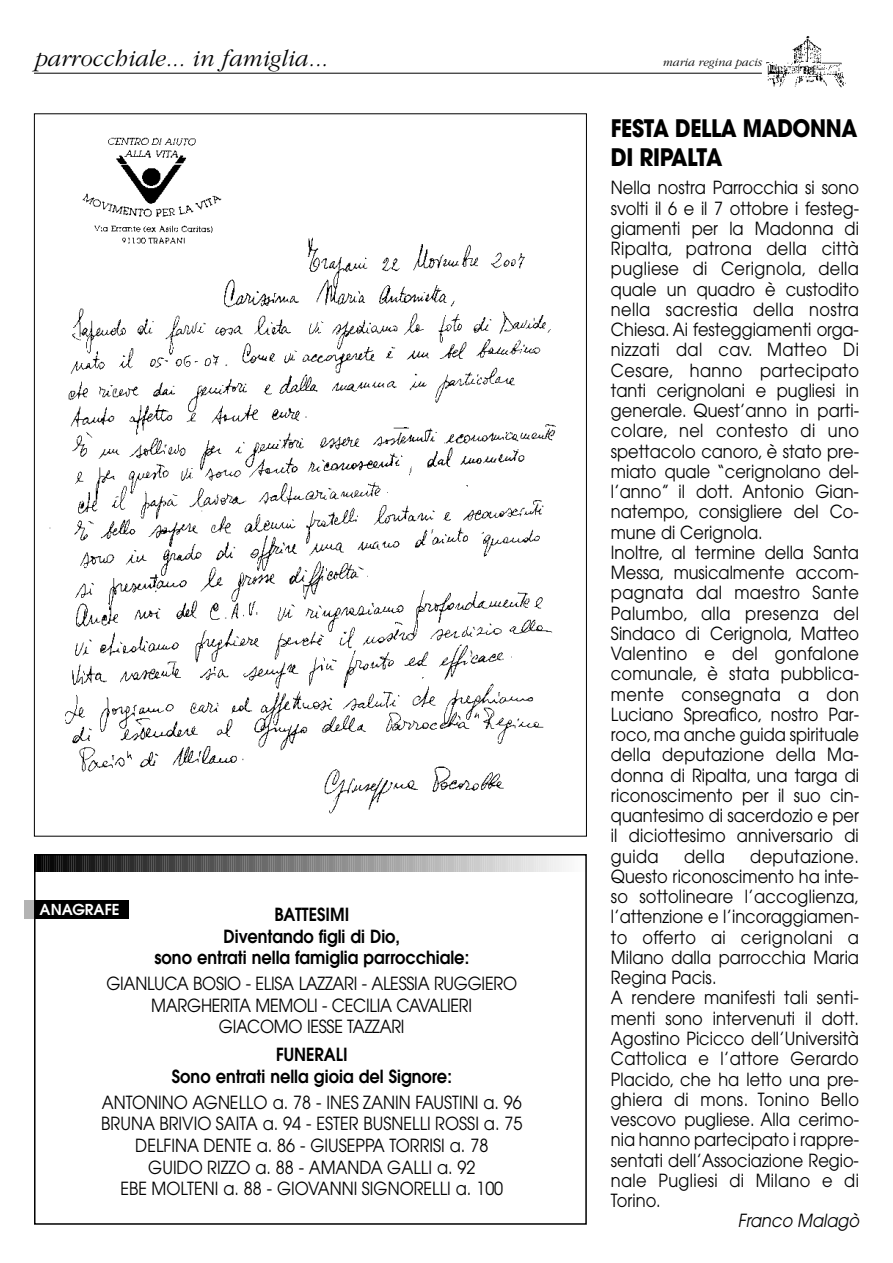
<style>
.page{position:relative;width:893px;height:1263px;background:#fff}
.page>*{position:absolute;margin:0;border:0;box-sizing:border-box;transform-origin:0 0}
.t1{font:italic 300 24px "Garamond";color:#000}
.t2{font:700 24px/28.8px "Avant Garde";letter-spacing:-.02em;color:#000;scale:.88 1}
.t3{font:18px/20.2px "Avant Garde";color:#000;text-align:center;scale:.9 1}
.t4{font:600 18px/21.6px "Avant Garde";color:#000;text-align:center;scale:.9 1}
.t5{font:italic 18px "Avant Garde";color:#000;scale:.9 1}
.t6{font:600 15px "Avant Garde";color:#fff}
.t7{font:italic 300 12px "Garamond";color:#000}
</style>
<div class="page">
<div style="left:34px;top:901px;width:94px;height:18px;background:#000"></div>
<div style="left:24px;top:901px;width:10px;height:18px;background:#b3b3b3"></div>
<hr style="left:34px;top:73px;width:728px;height:1px;background:#000">
<img style="left:766px;top:36px;width:80px;height:52px">
<img style="left:49px;top:137px;width:507px;height:677px">
<svg style="left:37px;top:857px;width:527px;height:14px;background:#818181"></svg>
<div style="left:34px;top:854px;width:553px;height:371px;border:2px solid #000"></div>
<h1 class="t1" style="left:34px;top:43px;width:294px">parrocchiale... in famiglia...</h1>
<p class="t7" style="left:662px;top:55px;width:101px">maria regina pacis</p>
<p class="t6" style="left:40px;top:904px;width:82px">ANAGRAFE</p>
<p class="t4" style="left:154px;top:905px;width:351px">BATTESIMI<br>Diventando figli di Dio,<br>sono entrati nella famiglia parrocchiale:</p>
<p class="t3" style="left:106px;top:974px;width:458px;line-height:21.6px">GIANLUCA BOSIO - ELISA LAZZARI - ALESSIA RUGGIERO<br>MARGHERITA MEMOLI - CECILIA CAVALIERI<br>GIACOMO IESSE TAZZARI</p>
<p class="t4" style="left:172px;top:1045px;width:313px">FUNERALI<br>Sono entrati nella gioia del Signore:</p>
<p class="t3" style="left:101px;top:1093px;width:469px;line-height:21.6px">ANTONINO AGNELLO a. 78 - INES ZANIN FAUSTINI a. 96<br>BRUNA BRIVIO SAITA a. 94 - ESTER BUSNELLI ROSSI a. 75<br>DELFINA DENTE a. 86 - GIUSEPPA TORRISI a. 78<br>GUIDO RIZZO a. 88 - AMANDA GALLI a. 92<br>EBE MOLTENI a. 88 - GIOVANNI SIGNORELLI a. 100</p>
<h1 class="t2" style="left:611px;top:117px;width:282px">FESTA DELLA MADONNA<br>DI RIPALTA</h1>
<p class="t3" style="left:611px;top:179px;width:277px;text-align:left">Nella nostra Parrocchia si sono svolti il 6 e il 7 ottobre i festeg&shy;giamenti per la Madonna di<br>Ripalta, patrona della città pugliese di Cerignola, della quale un quadro è custodito nella sacrestia della nostra<br>Chiesa. Ai festeggiamenti orga&shy;nizzati dal cav. Matteo Di<br>Cesare, hanno partecipato tanti cerignolani e pugliesi in generale. Quest’anno in parti&shy;colare, nel contesto di uno spettacolo canoro, è stato pre&shy;miato quale “cerignolano del&shy;l’anno” il dott. Antonio Gian&shy;natempo, consigliere del Co&shy;mune di Cerignola.<br>Inoltre, al termine della Santa<br>Messa, musicalmente accom&shy;pagnata dal maestro Sante<br>Palumbo, alla presenza del<br>Sindaco di Cerignola, Matteo<br>Valentino e del gonfalone comunale, è stata pubblica&shy;mente consegnata a don<br>Luciano Spreafico, nostro Par&shy;roco,ma anche guida spirituale della deputazione della Ma&shy;donna di Ripalta, una targa di riconoscimento per il suo cin&shy;quantesimo di sacerdozio e per il diciottesimo anniversario di guida</p>
<p class="t3" style="left:611px;top:848px;width:277px;text-align:left;text-indent:139px">deputazione.<br>Questo riconoscimento ha inte&shy;so sottolineare l’accoglienza, l’attenzione e l’incoraggiamen&shy;to offerto ai cerignolani a<br>Milano dalla parrocchia Maria<br>Regina Pacis.<br>A rendere manifesti tali senti&shy;menti sono intervenuti il dott.<br>Agostino Picicco dell’Università<br>Cattolica e l’attore Gerardo<br>Placido, che ha letto una pre&shy;ghiera di mons. Tonino Bello vescovo pugliese. Alla cerimo&shy;nia hanno partecipato i rappre&shy;sentati dell’Associazione Regio&shy;nale Pugliesi di Milano e di<br>Torino.</p>
<p class="t5" style="left:738px;top:1214px;width:136px">Franco Malagò</p>
<p class="t3" style="left:684px;top:848px;width:47px">della</p>
</div>
